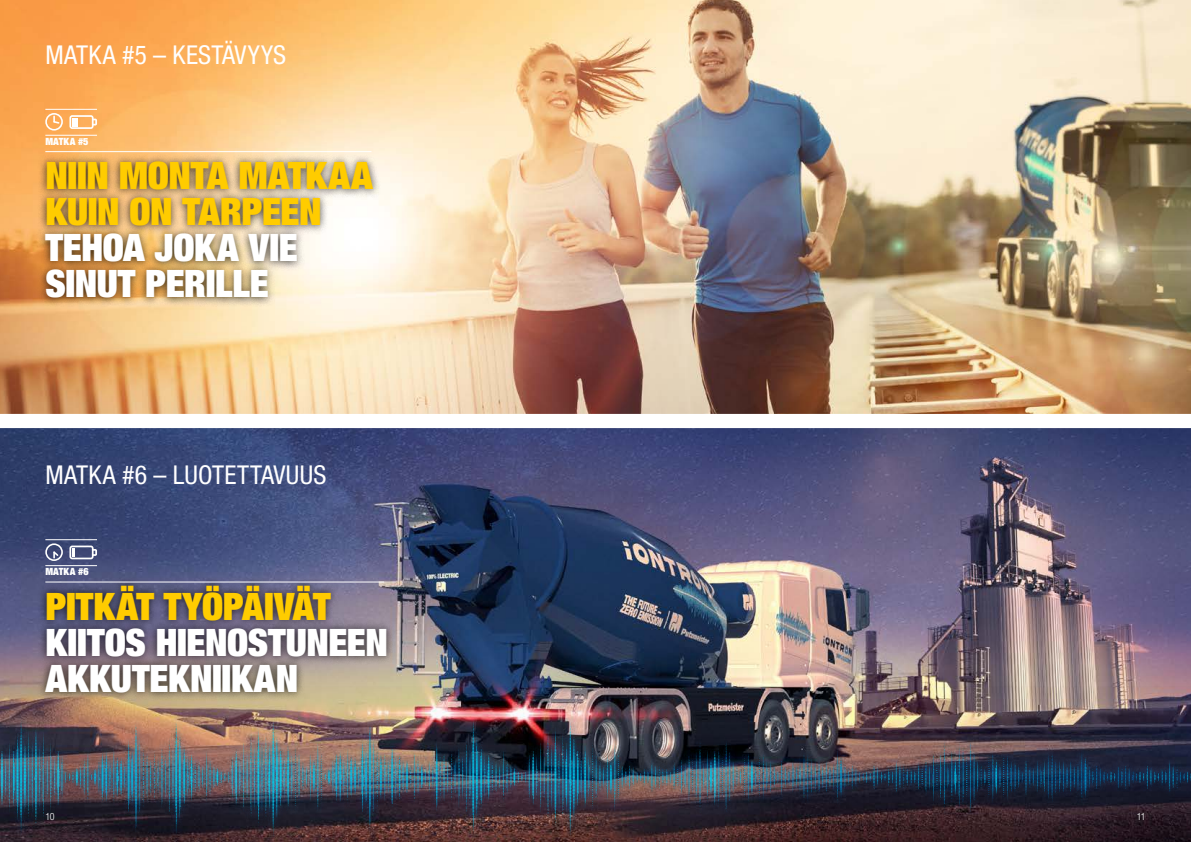
<style>
.page{position:relative;width:1191px;height:842px;background:#fff}
.page>*{position:absolute;margin:0;border:0;box-sizing:border-box;transform-origin:0 0}
.t1{font:900 condensed 37.9px/36px "Helvetica Neue LT Pro";letter-spacing:-.01em;color:#fff}
.t2{font:900 condensed 37.9px/36px "Helvetica Neue LT Pro";letter-spacing:-.01em;color:#fc0}
.t3{font:condensed 26px "Helvetica Neue LT Pro";letter-spacing:.01em;color:#fff}
.t4{font:900 condensed 10px "Helvetica Neue LT Pro";letter-spacing:.01em;color:#fff}
.t5{font:300 condensed 10px "Helvetica Neue LT Pro";color:#fff}
</style>
<div class="page">
<img style="left:0;top:0;width:1191px;height:414px">
<img style="left:0;top:428px;width:1191px;height:259px">
<img style="left:0;top:687px;width:1191px;height:155px">
<div style="left:0;top:714px;width:1191px;height:125px;background:#009ee3;opacity:.75"></div>
<div style="left:36px;top:153px;width:346px;height:154px;background:#000;opacity:.75"></div>
<svg style="left:69px;top:115px;width:28px;height:14px"></svg>
<hr style="left:45px;top:135px;width:52px;height:1px;background:#fff">
<hr style="left:45px;top:151px;width:326px;height:1px;background:#fff">
<hr style="left:45px;top:109px;width:52px;height:1px;background:#fff">
<div style="left:45px;top:113px;width:18px;height:18px;border:2px solid #fff;border-radius:50%"></div>
<svg style="left:52px;top:116px;width:9px;height:9px"></svg>
<div style="left:37px;top:576px;width:358px;height:125px;background:#000;opacity:.75"></div>
<svg style="left:69px;top:545px;width:28px;height:14px"></svg>
<hr style="left:45px;top:565px;width:52px;height:1px;background:#fff">
<hr style="left:45px;top:581px;width:339px;height:1px;background:#fff">
<hr style="left:45px;top:539px;width:52px;height:1px;background:#fff">
<div style="left:45px;top:543px;width:18px;height:18px;border:2px solid #fff;border-radius:50%"></div>
<svg style="left:52px;top:550px;width:8px;height:8px"></svg>
<p class="t3" style="left:45px;top:40px;width:242px">MATKA #5 – KESTÄVYYS</p>
<p class="t4" style="left:45px;top:135px;width:45px">MATKA #5</p>
<p class="t2" style="left:45px;top:157px;width:329px">NIIN MONTA MATKAA<br>KUIN ON TARPEEN</p>
<p class="t1" style="left:45px;top:229px;width:254px">TEHOA JOKA VIE<br>SINUT PERILLE</p>
<p class="t3" style="left:45px;top:460px;width:282px">MATKA #6 – LUOTETTAVUUS</p>
<p class="t4" style="left:45px;top:565px;width:45px">MATKA #6</p>
<p class="t2" style="left:45px;top:587px;width:287px">PITKÄT TYÖPÄIVÄT</p>
<p class="t1" style="left:45px;top:623px;width:344px">KIITOS HIENOSTUNEEN<br>AKKUTEKNIIKAN</p>
<p class="t5" style="left:45px;top:811px;width:11px">10</p>
<p class="t5" style="left:1136px;top:811px;width:10px">11</p>
</div>
